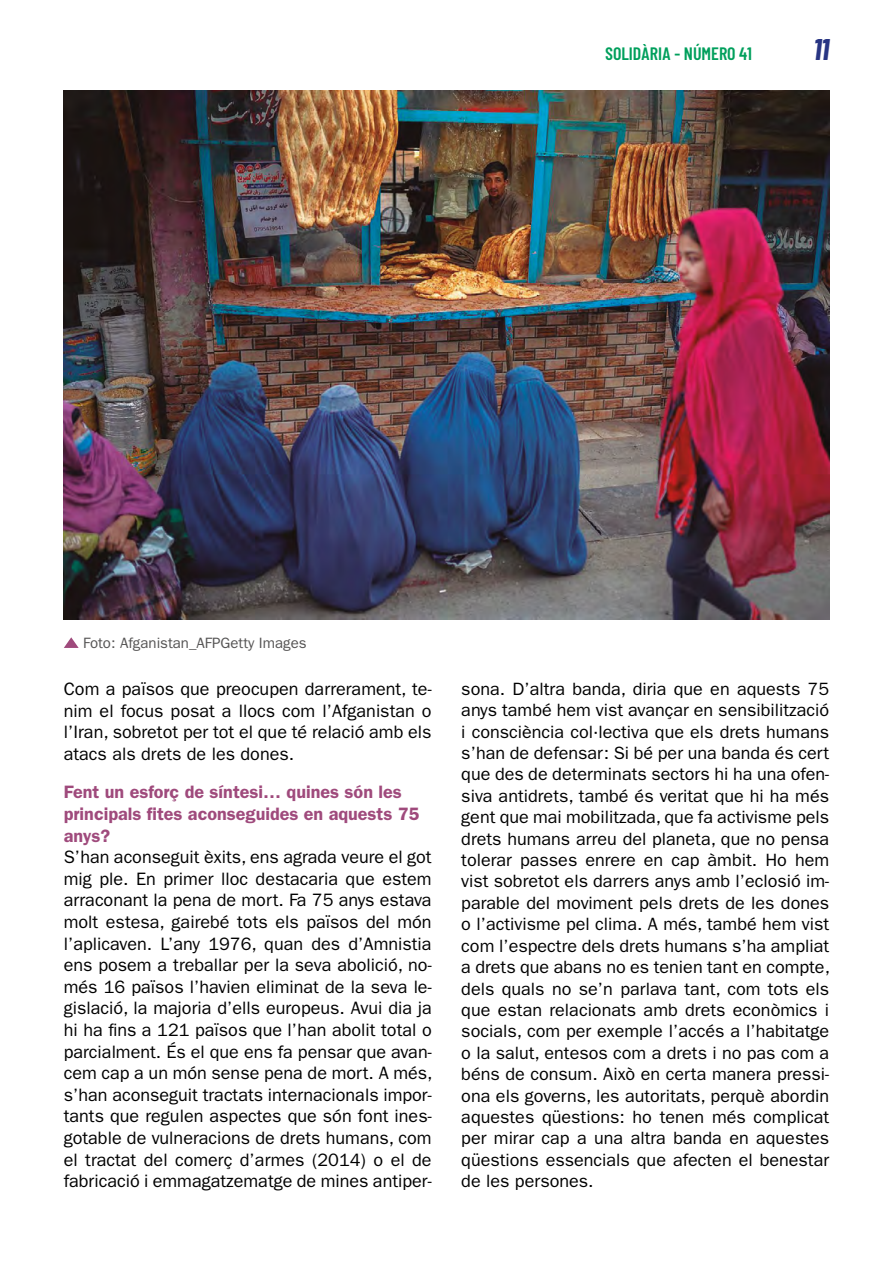
<style>
.page{position:relative;width:893px;height:1263px;background:#fff}
.page>*{position:absolute;margin:0;border:0;box-sizing:border-box;transform-origin:0 0}
.t1{font:italic 700 30px "Barlow Condensed";color:#283583}
.t2{font:18px/21.6px "ITC Franklin Gothic Std";color:#000;text-align:justify}
.Texto_independiente{font:600 18px/21.6px "ITC Franklin Gothic Std";color:#9f4a7c}
.t3{font:600 18px "Barlow Condensed";color:#009f5c}
.t4{font:17.85px/21.5px "ITC Franklin Gothic Std";color:#000;text-align:justify}
.t5{font:15px "ITC Franklin Gothic Std";color:#555454}
</style>
<div class="page">
<img style="left:64px;top:91px;width:765px;height:529px">
<svg style="left:64px;top:637px;width:15px;height:11px"></svg>
<p class="t3" style="left:605px;top:42px;width:148px">SOLIDÀRIA - NÚMERO 41</p>
<h1 class="t1" style="left:813px;top:30px;width:17px">11</h1>
<p class="t5" style="left:83px;top:634px;width:225px">Foto: Afganistan_AFPGetty Images</p>
<p class="t2" style="left:64px;top:678px;width:369px">Com a països que preocupen darrerament, te&shy;nim el focus posat a llocs com l’Afganistan o l’Iran, sobretot per tot el que té relació amb els atacs als drets de les dones.</p>
<p class="Texto_independiente" style="left:64px;top:781px;width:357px">Fent un esforç de síntesi… quines són les principals fites aconseguides en aquests 75 anys?</p>
<p class="t2" style="left:64px;top:846px;width:370px">S’han aconseguit èxits, ens agrada veure el got mig ple. En primer lloc destacaria que estem arraconant la pena de mort. Fa 75 anys estava molt estesa, gairebé tots els països del món l’aplicaven. L’any 1976, quan des d’Amnistia ens posem a treballar per la seva abolició, no&shy;més 16 països l’havien eliminat de la seva le&shy;gislació, la majoria d’ells europeus. Avui dia ja hi ha fins a 121 països que l’han abolit total o parcialment. És el que ens fa pensar que avan&shy;cem cap a un món sense pena de mort. A més, s’han aconseguit tractats internacionals impor&shy;tants que regulen aspectes que són font ines&shy;gotable de vulneracions de drets humans, com el tractat del comerç d’armes (2014) o el de fabricació i emmagatzematge de mines antiper-</p>
<p class="t4" style="left:461px;top:678px;width:370px">sona. D’altra banda, diria que en aquests 75 anys també hem vist avançar en sensibilització i consciència col·lectiva que els drets humans s’han de defensar: Si bé per una banda és cert que des de determinats sectors hi ha una ofen&shy;siva antidrets, també és veritat que hi ha més gent que mai mobilitzada, que fa activisme pels drets humans arreu del planeta, que no pensa tolerar passes enrere en cap àmbit. Ho hem vist sobretot els darrers anys amb l’eclosió im&shy;parable del moviment pels drets de les dones o l’activisme pel clima. A més, també hem vist com l’espectre dels drets humans s’ha ampliat a drets que abans no es tenien tant en compte, dels quals no se’n parlava tant, com tots els que estan relacionats amb drets econòmics i socials, com per exemple l’accés a l’habitatge o la salut, entesos com a drets i no pas com a béns de consum. Això en certa manera pressi&shy;ona els governs, les autoritats, perquè abordin aquestes qüestions: ho tenen més complicat per mirar cap a una altra banda en aquestes qüestions essencials que afecten el benestar de les persones.</p>
</div>
